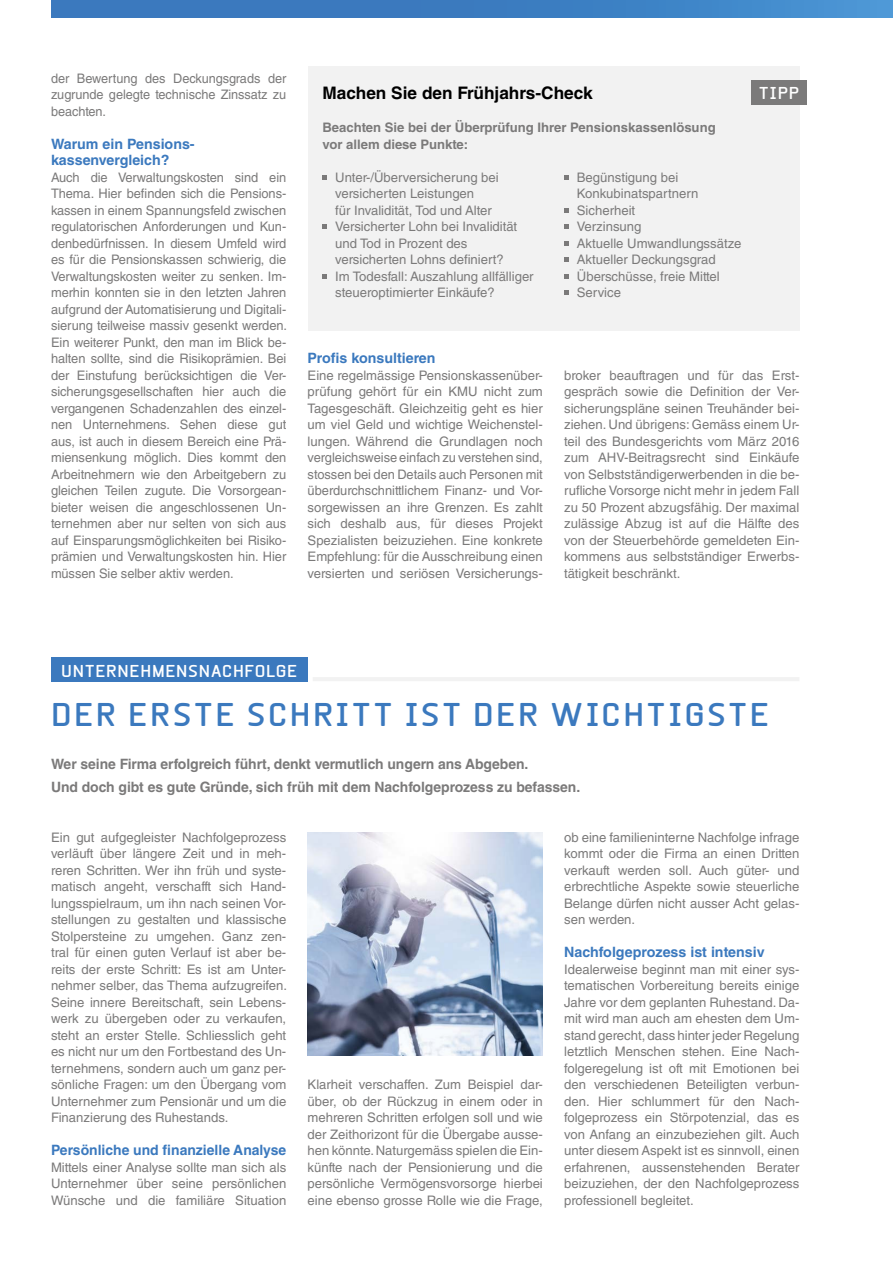
<style>
.page{position:relative;width:893px;height:1263px;background:#fff}
.page>*{position:absolute;margin:0;border:0;box-sizing:border-box;transform-origin:0 0}
.t1{font:700 31.5px "Beta Sans";letter-spacing:.075em;color:#3b79be}
.t2{font:700 17.25px "Helvetica LT Std";color:#000}
.t3{font:700 16.5px "Beta Sans";letter-spacing:.04em;color:#fff}
.t4{font:700 14.25px/22.5px "Helvetica LT Std";letter-spacing:-.005em;color:#7b7a7a}
.t5{font:700 14.25px/16.5px "Helvetica LT Std";color:#3b79be}
.t6{font:13.2px/16.5px "Helvetica LT Std";color:#7b7a7a;text-align:justify}
.t7{font:700 13.2px/16.5px "Helvetica LT Std";color:#7b7a7a}
</style>
<div class="page">
<img style="left:308px;top:832px;width:235px;height:223px">
<div style="left:51px;top:0;width:842px;height:17px;background:linear-gradient(to right,#3772b8,#458fcf)"></div>
<div style="left:51px;top:657px;width:257px;height:24px;background:#3b79be"></div>
<hr style="left:313px;top:677px;width:486px;height:4px;background:#f2f2f2">
<div style="left:308px;top:66px;width:491px;height:264px;background:#f2f2f2"></div>
<svg style="left:322px;top:175px;width:5px;height:4px"></svg>
<svg style="left:322px;top:224px;width:5px;height:5px"></svg>
<svg style="left:322px;top:274px;width:5px;height:4px"></svg>
<div style="left:751px;top:81px;width:56px;height:24px;background:#7b7a7a"></div>
<svg style="left:564px;top:175px;width:5px;height:4px"></svg>
<svg style="left:564px;top:208px;width:5px;height:4px"></svg>
<svg style="left:564px;top:224px;width:5px;height:5px"></svg>
<svg style="left:564px;top:241px;width:5px;height:4px"></svg>
<svg style="left:564px;top:257px;width:5px;height:5px"></svg>
<svg style="left:564px;top:274px;width:5px;height:4px"></svg>
<svg style="left:564px;top:290px;width:5px;height:5px"></svg>
<p class="t6" style="left:51px;top:70px;width:237px">der Bewertung des Deckungsgrads der zugrunde gelegte technische Zinssatz zu beachten.</p>
<p class="t5" style="left:51px;top:135px;width:145px">Warum ein Pensions&shy;kassenvergleich?</p>
<p class="t6" style="left:51px;top:169px;width:238px">Auch die Verwaltungskosten sind ein Thema. Hier befinden sich die Pensions&shy;kassen in einem Spannungsfeld zwischen regulatorischen Anforderungen und Kun&shy;denbedürfnissen. In diesem Umfeld wird es für die Pensionskassen schwierig, die Verwaltungskosten weiter zu senken. Im&shy;merhin konnten sie in den letzten Jahren aufgrund der Automatisierung und Digitali&shy;sierung teilweise massiv gesenkt werden.<br>Ein weiterer Punkt, den man im Blick be&shy;halten sollte, sind die Risikoprämien. Bei der Einstufung berücksichtigen die Ver&shy;sicherungsgesellschaften hier auch die vergangenen Schadenzahlen des einzel&shy;nen Unternehmens. Sehen diese gut aus, ist auch in diesem Bereich eine Prä&shy;miensenkung möglich. Dies kommt den Arbeitnehmern wie den Arbeitgebern zu gleichen Teilen zugute. Die Vorsorgean&shy;bieter weisen die angeschlossenen Un&shy;ternehmen aber nur selten von sich aus auf Einsparungsmöglichkeiten bei Risiko&shy;prämien und Verwaltungskosten hin. Hier müssen Sie selber aktiv werden.</p>
<h2 class="t2" style="left:322px;top:82px;width:272px">Machen Sie den Frühjahrs-Check</h2>
<p class="t7" style="left:322px;top:119px;width:395px">Beachten Sie bei der Überprüfung Ihrer Pensionskassenlösung vor allem diese Punkte:</p>
<p class="t6" style="left:335px;top:169px;width:200px;text-align:left">Unter-/Überversicherung bei versicherten Leistungen<br>für Invalidität, Tod und Alter<br>Versicherter Lohn bei Invalidität und Tod in Prozent des versicherten Lohns definiert?<br>Im Todesfall: Auszahlung allfälliger steueroptimierter Einkäufe?</p>
<p class="t6" style="left:577px;top:169px;width:166px;text-align:left">Begünstigung bei<br>Konkubinatspartnern<br>Sicherheit<br>Verzinsung<br>Aktuelle Umwandlungssätze<br>Aktueller Deckungsgrad<br>Überschüsse, freie Mittel<br>Service</p>
<p class="t3" style="left:759px;top:83px;width:42px">TIPP</p>
<p class="t5" style="left:308px;top:350px;width:130px">Profis konsultieren</p>
<p class="t6" style="left:308px;top:367px;width:237px">Eine regelmässige Pensionskassenüber&shy;prüfung gehört für ein KMU nicht zum Tagesgeschäft. Gleichzeitig geht es hier um viel Geld und wichtige Weichenstel&shy;lungen. Während die Grundlagen noch vergleichsweise einfach zu verstehen sind, stossen bei den Details auch Personen mit überdurchschnittlichem Finanz- und Vor&shy;sorgewissen an ihre Grenzen. Es zahlt sich deshalb aus, für dieses Projekt Spezialisten beizuziehen. Eine konkrete Empfehlung: für die Ausschreibung einen versierten und seriösen Versicherungs-</p>
<p class="t6" style="left:564px;top:367px;width:237px">broker beauftragen und für das Erst&shy;gespräch sowie die Definition der Ver&shy;sicherungspläne seinen Treuhänder bei&shy;ziehen. Und übrigens: Gemäss einem Ur&shy;teil des Bundesgerichts vom März 2016 zum AHV-Beitragsrecht sind Einkäufe von Selbstständigerwerbenden in die be&shy;rufliche Vorsorge nicht mehr in jedem Fall zu 50 Prozent abzugsfähig. Der maximal zulässige Abzug ist auf die Hälfte des von der Steuerbehörde gemeldeten Ein&shy;kommens aus selbstständiger Erwerbs&shy;tätigkeit beschränkt.</p>
<p class="t3" style="left:61px;top:661px;width:238px">UNTERNEHMENSNACHFOLGE</p>
<h1 class="t1" style="left:51px;top:696px;width:720px">DER ERSTE SCHRITT IST DER WICHTIGSTE</h1>
<p class="t4" style="left:51px;top:753px;width:531px">Wer seine Firma erfolgreich führt, denkt vermutlich ungern ans Abgeben.<br>Und doch gibt es gute Gründe, sich früh mit dem Nachfolgeprozess zu befassen.</p>
<p class="t6" style="left:51px;top:829px;width:238px">Ein gut aufgegleister Nachfolgeprozess verläuft über längere Zeit und in meh&shy;reren Schritten. Wer ihn früh und syste&shy;matisch angeht, verschafft sich Hand&shy;lungsspielraum, um ihn nach seinen Vor&shy;stellungen zu gestalten und klassische Stolpersteine zu umgehen. Ganz zen&shy;tral für einen guten Verlauf ist aber be&shy;reits der erste Schritt: Es ist am Unter&shy;nehmer selber, das Thema aufzugreifen.<br>Seine innere Bereitschaft, sein Lebens&shy;werk zu übergeben oder zu verkaufen, steht an erster Stelle. Schliesslich geht es nicht nur um den Fortbestand des Un&shy;ternehmens, sondern auch um ganz per&shy;sönliche Fragen: um den Übergang vom Unternehmer zum Pensionär und um die Finanzierung des Ruhestands.</p>
<p class="t5" style="left:51px;top:1142px;width:237px">Persönliche und finanzielle Analyse</p>
<p class="t6" style="left:51px;top:1159px;width:237px">Mittels einer Analyse sollte man sich als Unternehmer über seine persönlichen Wünsche und die familiäre Situation</p>
<p class="t6" style="left:308px;top:1076px;width:237px">Klarheit verschaffen. Zum Beispiel dar&shy;über, ob der Rückzug in einem oder in mehreren Schritten erfolgen soll und wie der Zeithorizont für die Übergabe ausse&shy;hen könnte. Naturgemäss spielen die Ein&shy;künfte nach der Pensionierung und die persönliche Vermögensvorsorge hierbei eine ebenso grosse Rolle wie die Frage,</p>
<p class="t6" style="left:564px;top:829px;width:237px">ob eine familieninterne Nachfolge infrage kommt oder die Firma an einen Dritten verkauft werden soll. Auch güter- und erbrechtliche Aspekte sowie steuerliche Belange dürfen nicht ausser Acht gelas&shy;sen werden.</p>
<p class="t5" style="left:564px;top:944px;width:202px">Nachfolgeprozess ist intensiv</p>
<p class="t6" style="left:564px;top:961px;width:237px">Idealerweise beginnt man mit einer sys&shy;tematischen Vorbereitung bereits einige Jahre vor dem geplanten Ruhestand. Da&shy;mit wird man auch am ehesten dem Um&shy;stand gerecht, dass hinter jeder Regelung letztlich Menschen stehen. Eine Nach&shy;folgeregelung ist oft mit Emotionen bei den verschiedenen Beteiligten verbun&shy;den. Hier schlummert für den Nach&shy;folgeprozess ein Störpotenzial, das es von Anfang an einzubeziehen gilt. Auch unter diesem Aspekt ist es sinnvoll, einen erfahrenen, aussenstehenden Berater beizuziehen, der den Nachfolgeprozess professionell begleitet.</p>
</div>
